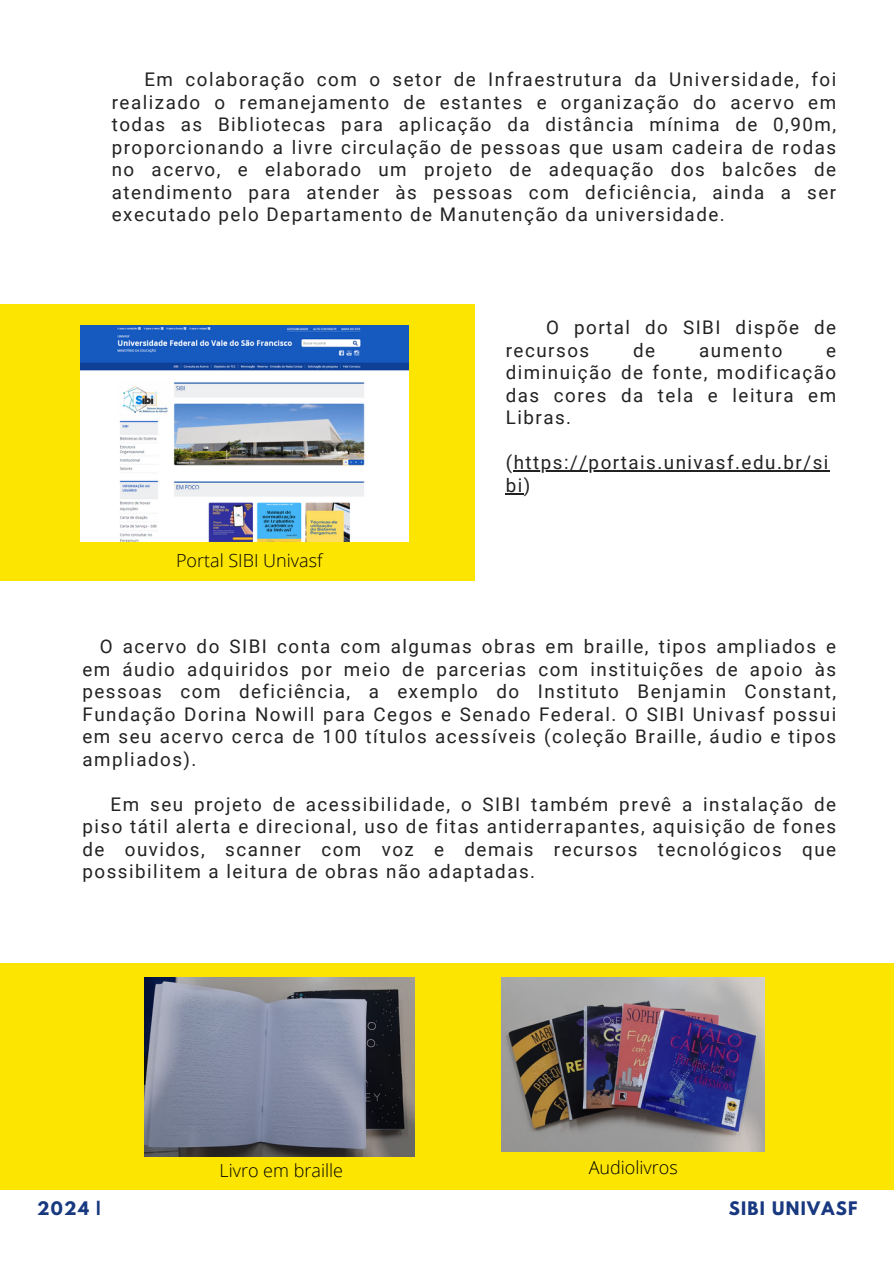
<style>
.page{position:relative;width:894px;height:1264px;background:#fff}
.page>*{position:absolute;margin:0;border:0;box-sizing:border-box;transform-origin:0 0}
.t1{font:18.75px/22.5px "Roboto";letter-spacing:.08em;color:#222;text-align:justify}
.t2{font:300 18px "Open Sans";color:#000}
.t3{font:700 16.5px "League Spartan";letter-spacing:.08em;color:#183980}
</style>
<div class="page">
<div style="left:0;top:304px;width:475px;height:276px;background:#fce501"></div>
<div style="left:0;top:963px;width:893px;height:225px;background:#fce501"></div>
<img style="left:144px;top:977px;width:270px;height:179px">
<img style="left:502px;top:977px;width:262px;height:174px">
<img style="left:80px;top:326px;width:329px;height:216px">
<hr style="left:513px;top:470px;width:316px;height:1px;background:#222">
<svg style="left:505px;top:493px;width:18px;height:1px"></svg>
<p class="t1" style="left:112px;top:68px;width:725px;text-indent:33px">Em colaboração com o setor de Infraestrutura da Universidade, foi realizado o remanejamento de estantes e organização do acervo em todas as Bibliotecas para aplicação da distância mínima de 0,90m, proporcionando a livre circulação de pessoas que usam cadeira de rodas no acervo, e elaborado um projeto de adequação dos balcões de atendimento para atender às pessoas com deficiência, ainda a ser executado pelo Departamento de Manutenção da universidade.</p>
<p class="t2" style="left:176px;top:548px;width:148px">Portal SIBI Univasf</p>
<p class="t1" style="left:505px;top:316px;width:332px;text-indent:40px">O portal do SIBI dispõe de recursos</p>
<p class="t1" style="left:633px;top:339px;width:24px">de</p>
<p class="t1" style="left:699px;top:339px;width:85px">aumento</p>
<p class="t1" style="left:505px;top:339px;width:332px;text-indent:320px">e diminuição de fonte, modificação das cores da tela e leitura em Libras.</p>
<p class="t1" style="left:505px;top:451px;width:324px">(https://portais.univasf.edu.br/si bi)</p>
<p class="t1" style="left:82px;top:635px;width:755px;text-indent:17px">O acervo do SIBI conta com algumas obras em braille, tipos ampliados e em áudio adquiridos por meio de parcerias com instituições de apoio às pessoas com deficiência, a exemplo do Instituto Benjamin Constant, Fundação Dorina Nowill para Cegos e Senado Federal. O SIBI Univasf possui em seu acervo cerca de 100 títulos acessíveis (coleção Braille, áudio e tipos ampliados).</p>
<p class="t1" style="left:82px;top:793px;width:755px;text-indent:28px">Em seu projeto de acessibilidade, o SIBI também prevê a instalação de piso tátil alerta e direcional, uso de fitas antiderrapantes, aquisição de fones de ouvidos, scanner com voz e demais recursos tecnológicos que possibilitem a leitura de obras não adaptadas.</p>
<p class="t2" style="left:219px;top:1157px;width:125px">Livro em braille</p>
<p class="t2" style="left:588px;top:1154px;width:90px">Audiolivros</p>
<p class="t3" style="left:37px;top:1200px;width:65px">2024 |</p>
<p class="t3" style="left:728px;top:1200px;width:130px">SIBI UNIVASF</p>
</div>
